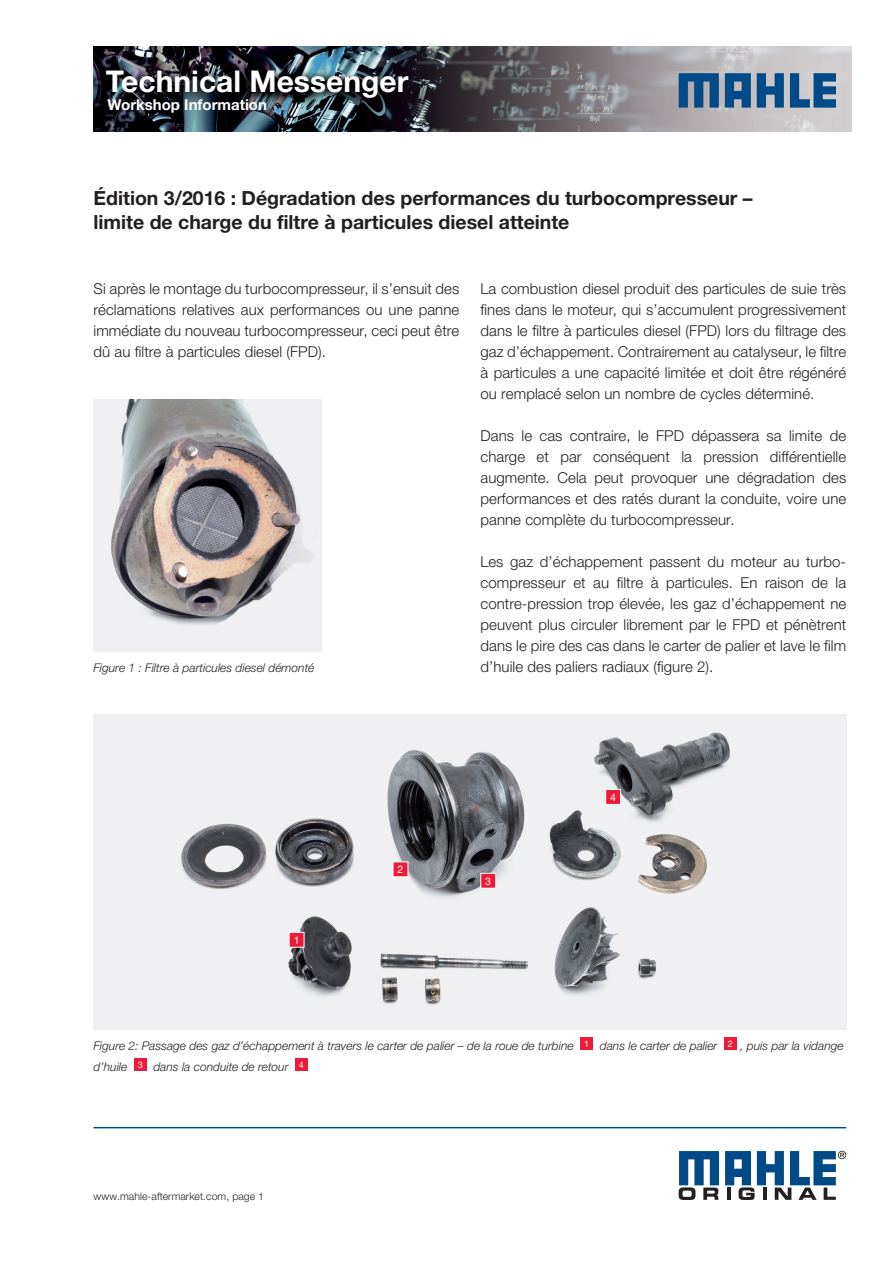
<style>
.page{position:relative;width:893px;height:1263px;background:#fff}
.page>*{position:absolute;margin:0;border:0;box-sizing:border-box;transform-origin:0 0}
.t1{font:700 30px "Helvetica Neue LTW1 G";color:#fff}
.t2{font:700 19.5px/24px "Helvetica Neue LTW1 G";color:#231f20}
.t3{font:300 15px/21px "Helvetica Neue LTW1 G";letter-spacing:.005em;color:#231f20;text-align:justify}
.t4{font:700 15px "Helvetica Neue LTW1 G";color:#fff}
.t5{font:italic 300 12px/21px "Helvetica Neue LTW1 G";color:#231f20}
.t6{font:300 10.5px "Helvetica Neue LTW1 G";letter-spacing:.005em;color:#231f20}
.t7{font:10.5px "Helvetica Neue LT";color:#fff}
</style>
<div class="page">
<svg style="left:679px;top:1151px;width:40px;height:49px"></svg>
<svg style="left:725px;top:1151px;width:121px;height:49px"></svg>
<hr style="left:94px;top:1127px;width:752px;height:1px;background:#004b87">
<img style="left:94px;top:399px;width:227px;height:252px">
<img style="left:94px;top:714px;width:752px;height:315px">
<img style="left:94px;top:47px;width:757px;height:85px">
<svg style="left:679px;top:73px;width:40px;height:35px"></svg>
<svg style="left:757px;top:73px;width:27px;height:35px"></svg>
<svg style="left:790px;top:73px;width:46px;height:35px;background:#47779f"></svg>
<svg style="left:725px;top:73px;width:26px;height:35px"></svg>
<div style="left:580px;top:1037px;width:13px;height:13px;background:#ed1a3a"></div>
<div style="left:724px;top:1037px;width:13px;height:13px;background:#ed1a3a"></div>
<div style="left:134px;top:1058px;width:13px;height:13px;background:#ed1a3a"></div>
<div style="left:295px;top:1058px;width:13px;height:13px;background:#ed1a3a"></div>
<div style="left:289px;top:932px;width:15px;height:15px;background:#ed1a3a"></div>
<div style="left:289px;top:932px;width:15px;height:15px;border:1px solid #fff"></div>
<div style="left:393px;top:862px;width:15px;height:15px;background:#ed1a3a"></div>
<div style="left:481px;top:873px;width:15px;height:15px;background:#ed1a3a"></div>
<div style="left:480px;top:873px;width:16px;height:15px;border:1px solid #fff"></div>
<div style="left:606px;top:789px;width:15px;height:15px;background:#ed1a3a"></div>
<div style="left:605px;top:789px;width:16px;height:16px;border:1px solid #fff"></div>
<h1 class="t1" style="left:106px;top:63px;width:304px">Technical Messenger</h1>
<p class="t4" style="left:107px;top:96px;width:161px">Workshop Information</p>
<h2 class="t2" style="left:94px;top:186px;width:661px">Édition 3/2016 : Dégradation des performances du turbocompresseur – limite de charge du filtre à particules diesel atteinte</h2>
<p class="t3" style="left:94px;top:278px;width:367px">Si après le montage du turbocompresseur, il s’ensuit des réclamations relatives aux performances ou une panne immédiate du nouveau turbocompresseur, ceci peut être dû au filtre à particules diesel (FPD).</p>
<p class="t5" style="left:94px;top:657px;width:222px">Figure 1 : Filtre à particules diesel démonté</p>
<p class="t3" style="left:480px;top:278px;width:367px">La combustion diesel produit des particules de suie très fines dans le moteur, qui s’accumulent progressivement dans le filtre à particules diesel (FPD) lors du filtrage des gaz d’échappement. Contrairement au catalyseur, le filtre à particules a une capacité limitée et doit être régénéré ou remplacé selon un nombre de cycles déterminé.</p>
<p class="t3" style="left:480px;top:425px;width:367px">Dans le cas contraire, le FPD dépassera sa limite de charge et par conséquent la pression différentielle augmente. Cela peut provoquer une dégradation des performances et des ratés durant la conduite, voire une panne complète du turbocompresseur.</p>
<p class="t3" style="left:480px;top:551px;width:367px">Les gaz d’échappement passent du moteur au turbo&shy;compresseur et au filtre à particules. En raison de la contre-pression trop élevée, les gaz d’échappement ne peuvent plus circuler librement par le FPD et pénètrent dans le pire des cas dans le carter de palier et lave le film d’huile des paliers radiaux (figure 2).</p>
<p class="t7" style="left:294px;top:934px;width:7px">1</p>
<p class="t7" style="left:398px;top:863px;width:7px">2</p>
<p class="t7" style="left:485px;top:875px;width:7px">3</p>
<p class="t7" style="left:610px;top:791px;width:7px">4</p>
<p class="t5" style="left:94px;top:1035px;width:752px">Figure 2: Passage des gaz d’échappement à travers le carter de palier – de la roue de turbine <sup>1</sup> dans le carter de palier <sup>2</sup> , puis par la vidange d’huile <sup>3</sup> dans la conduite de retour <sup>4</sup></p>
<p class="t6" style="left:94px;top:1190px;width:172px">www.mahle-aftermarket.com, page 1</p>
</div>
